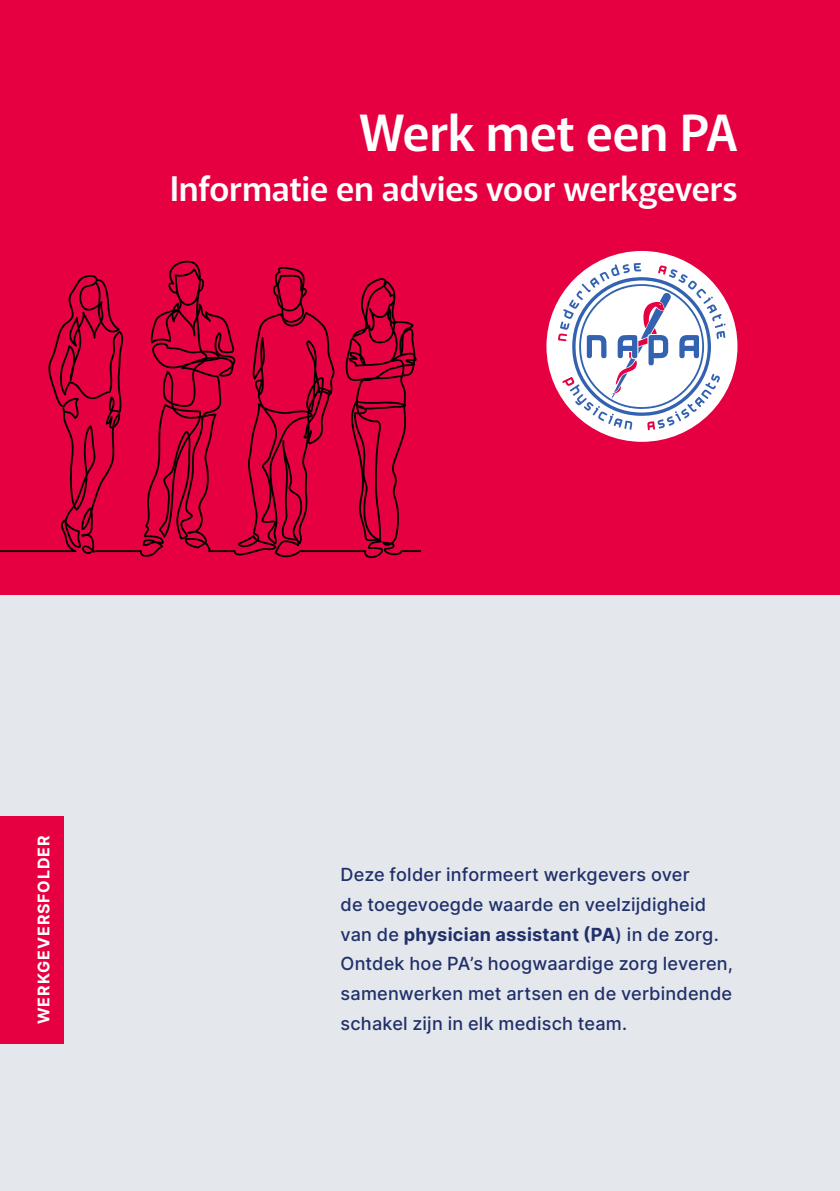
<style>
.page{position:relative;width:840px;height:1191px;background:#fff}
.page>*{position:absolute;margin:0;border:0;box-sizing:border-box;transform-origin:0 0}
.t1{font:500 50px "Murecho";letter-spacing:-.005em;color:#fff}
.t2{font:500 34px "Murecho";letter-spacing:-.005em;color:#fff}
.t3{font:500 18px/29.8px "Inter";letter-spacing:.01em;color:#203069}
.t4{font:700 16px "Inter";letter-spacing:.06em;color:#fff}
.s1{font-weight:700}
</style>
<div class="page">
<div style="left:0;top:0;width:839px;height:595px;background:#e60041"></div>
<div style="left:0;top:595px;width:839px;height:596px;background:#e4e7ec"></div>
<svg style="left:0;top:260px;width:420px;height:299px"></svg>
<div style="left:546px;top:251px;width:191px;height:191px;background:#fff;border-radius:50%"></div>
<svg style="left:557px;top:263px;width:168px;height:167px"></svg>
<div style="left:0;top:816px;width:63px;height:227px;background:#e60041"></div>
<h1 class="t1" style="left:359px;top:103px;width:379px">Werk met een PA</h1>
<h2 class="t2" style="left:170px;top:168px;width:569px">Informatie en advies voor werkgevers</h2>
<p class="t4" style="left:32px;top:1024px;width:190px;rotate:-90deg">WERKGEVERSFOLDER</p>
<p class="t3" style="left:340px;top:859px;width:394px">Deze folder informeert werkgevers over<br>de toegevoegde waarde en veelzijdigheid van de <span class="s1">physician assistant (PA</span>) in de zorg.<br>Ontdek hoe PA’s hoogwaardige zorg leveren, samenwerken met artsen en de verbindende schakel zijn in elk medisch team.</p>
</div>
